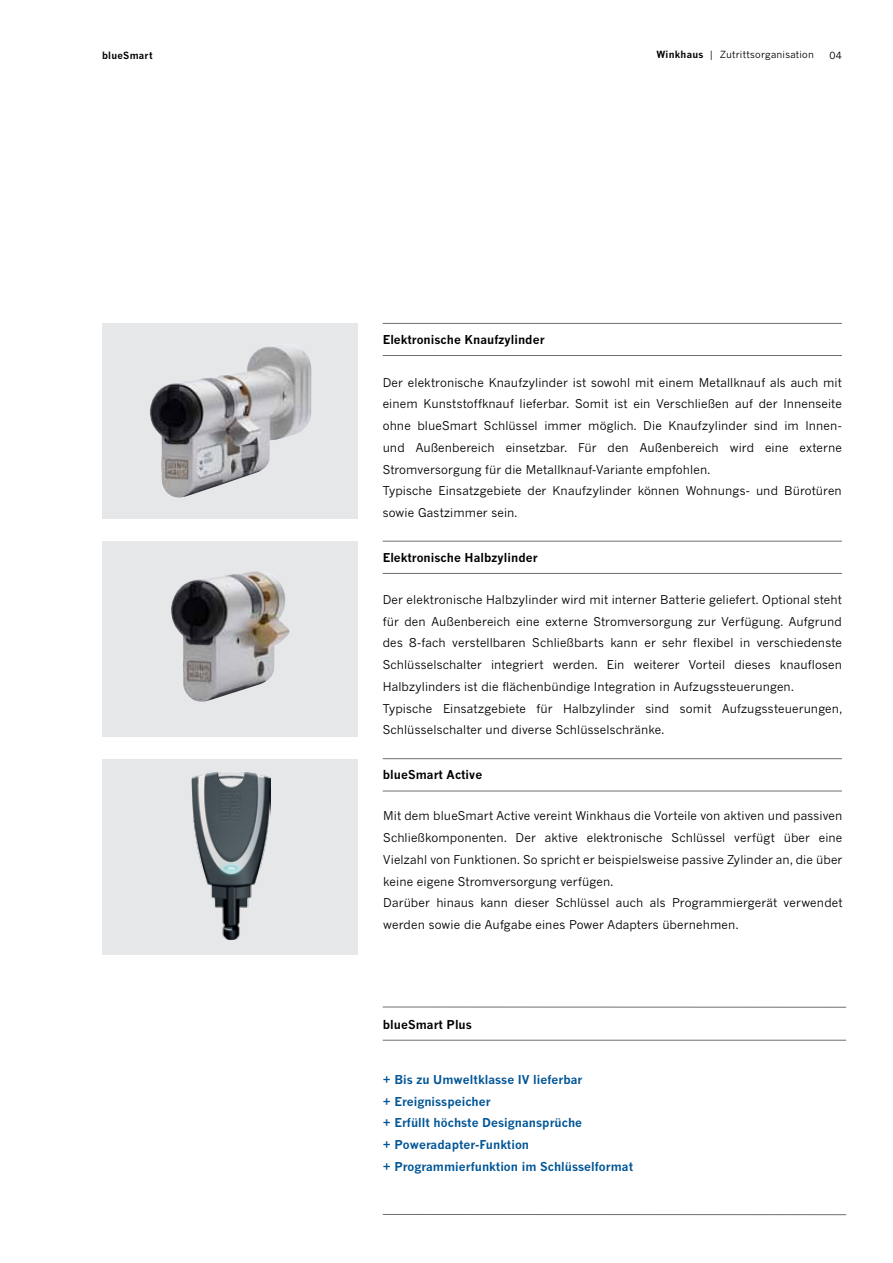
<style>
.page{position:relative;width:893px;height:1263px;background:#fff}
.page>*{position:absolute;margin:0;border:0;box-sizing:border-box;transform-origin:0 0}
.t1{font:12px/21.8px "News Gothic MT Pro";letter-spacing:.01em;color:#000}
.t2{font:700 12px/21.8px "News Gothic MT Pro";letter-spacing:.005em;color:#005596}
.t3{font:700 12px "News Gothic MT Pro";letter-spacing:.005em;color:#000}
.t4{font:9.75px "News Gothic MT Pro";letter-spacing:.025em;color:#000}
.t5{font:700 9.75px "News Gothic MT Pro";letter-spacing:.025em;color:#000}
.s1{font-weight:700}
</style>
<div class="page">
<hr style="left:383px;top:791px;width:459px;height:1px;background:#6d6e71">
<hr style="left:383px;top:758px;width:459px;height:1px;background:#6d6e71">
<hr style="left:383px;top:573px;width:459px;height:1px;background:#6d6e71">
<hr style="left:383px;top:541px;width:459px;height:1px;background:#6d6e71">
<hr style="left:383px;top:355px;width:459px;height:1px;background:#6d6e71">
<hr style="left:383px;top:323px;width:459px;height:1px;background:#6d6e71">
<div style="left:102px;top:759px;width:255px;height:195px;background:#e6e7e8"></div>
<img style="left:192px;top:772px;width:78px;height:167px">
<div style="left:102px;top:324px;width:255px;height:195px;background:#e6e7e8"></div>
<div style="left:102px;top:541px;width:255px;height:196px;background:#e6e7e8"></div>
<img style="left:150px;top:345px;width:161px;height:153px">
<img style="left:171px;top:571px;width:119px;height:131px">
<hr style="left:383px;top:1040px;width:463px;height:1px;background:#6d6e71">
<hr style="left:383px;top:1007px;width:463px;height:1px;background:#6d6e71">
<hr style="left:383px;top:1214px;width:463px;height:1px;background:#6d6e71">
<p class="t5" style="left:102px;top:49px;width:52px">blueSmart</p>
<p class="t4" style="left:656px;top:49px;width:159px"><span class="s1">Winkhaus</span> | Zutrittsorganisation</p>
<p class="t4" style="left:829px;top:49px;width:14px">04</p>
<p class="t3" style="left:383px;top:333px;width:163px">Elektronische Knaufzylinder</p>
<p class="t1" style="left:383px;top:371px;width:461px">Der elektronische Knaufzylinder ist sowohl mit einem Metallknauf als auch mit einem Kunststoffknauf lieferbar. Somit ist ein Verschließen auf der Innenseite ohne blueSmart Schlüssel immer möglich. Die Knaufzylinder sind im Innen&shy;und Außenbereich einsetzbar. Für den Außenbereich wird eine externe Stromversorgung für die Metallknauf-Variante empfohlen.<br>Typische Einsatzgebiete der Knaufzylinder können Wohnungs- und Bürotüren sowie Gastzimmer sein.</p>
<p class="t3" style="left:383px;top:550px;width:156px">Elektronische Halbzylinder</p>
<p class="t1" style="left:383px;top:588px;width:461px">Der elektronische Halbzylinder wird mit interner Batterie geliefert. Optional steht für den Außenbereich eine externe Stromversorgung zur Verfügung. Aufgrund des 8-fach verstellbaren Schließbarts kann er sehr flexibel in verschiedenste Schlüsselschalter integriert werden. Ein weiterer Vorteil dieses knauflosen Halbzylinders ist die flächenbündige Integration in Aufzugssteuerungen.<br>Typische Einsatzgebiete für Halbzylinder sind somit Aufzugssteuerungen, Schlüsselschalter und diverse Schlüsselschränke.</p>
<p class="t3" style="left:383px;top:767px;width:101px">blueSmart Active</p>
<p class="t1" style="left:383px;top:805px;width:461px">Mit dem blueSmart Active vereint Winkhaus die Vorteile von aktiven und passiven Schließkomponenten. Der aktive elektronische Schlüssel verfügt über eine Vielzahl von Funktionen. So spricht er beispielsweise passive Zylinder an, die über keine eigene Stromversorgung verfügen.<br>Darüber hinaus kann dieser Schlüssel auch als Programmiergerät verwendet werden sowie die Aufgabe eines Power Adapters übernehmen.</p>
<p class="t3" style="left:383px;top:1017px;width:91px">blueSmart Plus</p>
<p class="t2" style="left:383px;top:1068px;width:252px">+ Bis zu Umweltklasse IV lieferbar<br>+ Ereignisspeicher<br>+ Erfüllt höchste Designansprüche<br>+ Poweradapter-Funktion<br>+ Programmierfunktion im Schlüsselformat</p>
</div>
